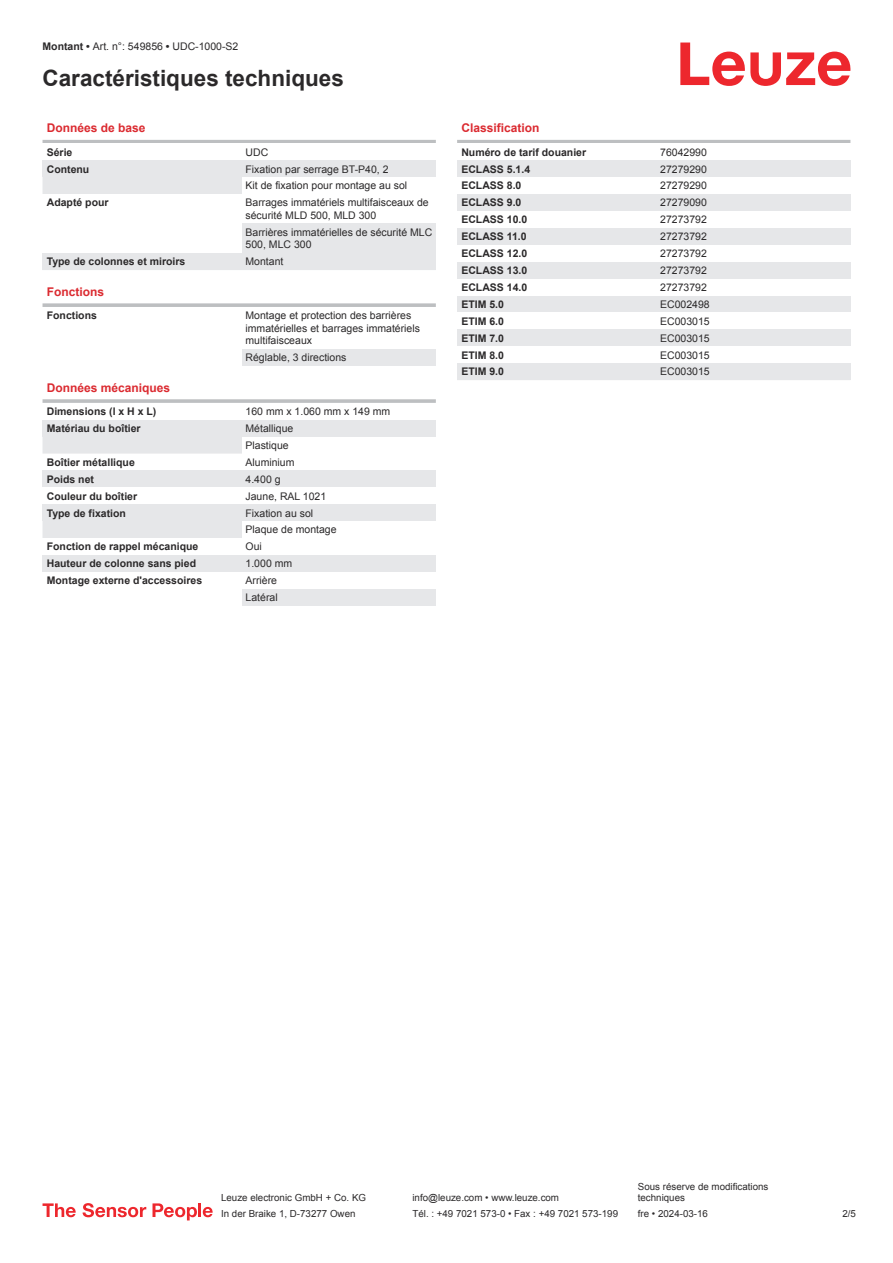
<style>
.page{position:relative;width:893px;height:1263px;background:#fff}
.page>*{position:absolute;margin:0;border:0;box-sizing:border-box;transform-origin:0 0}
.t1{font:700 22.5px "Arial";color:#2b292a}
.t2{font:700 12px "Arial";color:#db2a30}
.t3{font:10.5px/17px "Arial";color:#2b292a}
.t4{font:700 10.5px "Arial";color:#2b292a}
.t5{font:9.75px/11.7px "Arial";color:#2b292a}
.s1{font-weight:700}
</style>
<div class="page">
<svg style="left:680px;top:43px;width:170px;height:43px"></svg>
<svg style="left:43px;top:177px;width:199px;height:361px"></svg>
<hr style="left:43px;top:140px;width:393px;height:3px;background:#bdbfc1">
<div style="left:43px;top:160px;width:199px;height:17px;background:#e6e7e9"></div>
<div style="left:242px;top:160px;width:194px;height:17px;background:#e6e7e9"></div>
<div style="left:43px;top:194px;width:199px;height:17px;background:#fff"></div>
<div style="left:242px;top:224px;width:194px;height:29px;background:#e6e7e9"></div>
<div style="left:43px;top:253px;width:199px;height:17px;background:#e6e7e9"></div>
<div style="left:242px;top:253px;width:194px;height:17px;background:#e6e7e9"></div>
<div style="left:43px;top:287px;width:393px;height:18px;background:#fff"></div>
<svg style="left:43px;top:303px;width:393px;height:4px;background:#c3c5c7"></svg>
<div style="left:43px;top:307px;width:199px;height:17px;background:#fff"></div>
<div style="left:242px;top:349px;width:194px;height:17px;background:#e6e7e9"></div>
<div style="left:43px;top:383px;width:393px;height:18px;background:#fff"></div>
<hr style="left:43px;top:399px;width:393px;height:4px;background:#c5c7c9">
<div style="left:43px;top:403px;width:199px;height:17px;background:#fff"></div>
<div style="left:43px;top:420px;width:199px;height:17px;background:#e6e7e9"></div>
<div style="left:242px;top:420px;width:194px;height:17px;background:#e6e7e9"></div>
<div style="left:43px;top:454px;width:199px;height:16px;background:#fff"></div>
<div style="left:43px;top:470px;width:199px;height:17px;background:#e6e7e9"></div>
<div style="left:242px;top:470px;width:194px;height:17px;background:#e6e7e9"></div>
<div style="left:43px;top:487px;width:199px;height:17px;background:#fff"></div>
<div style="left:43px;top:504px;width:199px;height:17px;background:#e6e7e9"></div>
<div style="left:242px;top:504px;width:194px;height:17px;background:#e6e7e9"></div>
<div style="left:43px;top:555px;width:199px;height:17px;background:#e6e7e9"></div>
<div style="left:242px;top:555px;width:194px;height:17px;background:#e6e7e9"></div>
<div style="left:242px;top:589px;width:194px;height:17px;background:#e6e7e9"></div>
<hr style="left:457px;top:140px;width:393px;height:3px;background:#bdbfc1">
<div style="left:457px;top:160px;width:200px;height:17px;background:#e6e7e9"></div>
<div style="left:657px;top:160px;width:193px;height:17px;background:#e6e7e9"></div>
<div style="left:457px;top:194px;width:200px;height:17px;background:#e6e7e9"></div>
<div style="left:657px;top:194px;width:193px;height:17px;background:#e6e7e9"></div>
<div style="left:457px;top:228px;width:200px;height:17px;background:#e6e7e9"></div>
<div style="left:657px;top:228px;width:193px;height:17px;background:#e6e7e9"></div>
<div style="left:457px;top:262px;width:200px;height:17px;background:#e6e7e9"></div>
<div style="left:657px;top:262px;width:193px;height:17px;background:#e6e7e9"></div>
<div style="left:457px;top:296px;width:200px;height:16px;background:#e6e7e9"></div>
<div style="left:657px;top:296px;width:193px;height:16px;background:#e6e7e9"></div>
<div style="left:457px;top:329px;width:200px;height:17px;background:#e6e7e9"></div>
<div style="left:657px;top:329px;width:193px;height:17px;background:#e6e7e9"></div>
<div style="left:457px;top:363px;width:200px;height:17px;background:#e6e7e9"></div>
<div style="left:657px;top:363px;width:193px;height:17px;background:#e6e7e9"></div>
<svg style="left:43px;top:1203px;width:33px;height:14px"></svg>
<svg style="left:83px;top:1203px;width:63px;height:14px"></svg>
<svg style="left:153px;top:1203px;width:44px;height:17px"></svg>
<hr style="left:198px;top:1203px;width:3px;height:14px;background:#ed272d">
<svg style="left:203px;top:1207px;width:10px;height:10px"></svg>
<p class="t3" style="left:43px;top:39px;width:197px"><span class="s1">Montant •</span> Art. n°: 549856 <span class="s1">•</span> UDC-1000-S2</p>
<h1 class="t1" style="left:43px;top:70px;width:303px">Caractéristiques techniques</h1>
<p class="t2" style="left:47px;top:123px;width:100px">Données de base</p>
<p class="t4" style="left:47px;top:148px;width:27px">Série</p>
<p class="t3" style="left:246px;top:144px;width:24px">UDC</p>
<p class="t4" style="left:47px;top:165px;width:44px">Contenu</p>
<p class="t3" style="left:246px;top:161px;width:163px">Fixation par serrage BT-P40, 2<br>Kit de fixation pour montage au sol</p>
<p class="t4" style="left:47px;top:199px;width:63px">Adapté pour</p>
<p class="t3" style="left:246px;top:197px;width:185px;line-height:12.6px">Barrages immatériels multifaisceaux de sécurité MLD 500, MLD 300</p>
<p class="t3" style="left:246px;top:227px;width:188px;line-height:12.6px">Barrières immatérielles de sécurité MLC<br>500, MLC 300</p>
<p class="t4" style="left:47px;top:258px;width:140px">Type de colonnes et miroirs</p>
<p class="t3" style="left:246px;top:254px;width:39px">Montant</p>
<p class="t2" style="left:47px;top:287px;width:59px">Fonctions</p>
<p class="t4" style="left:47px;top:311px;width:52px">Fonctions</p>
<p class="t3" style="left:246px;top:310px;width:176px;line-height:12.6px">Montage et protection des barrières immatérielles et barrages immatériels multifaisceaux</p>
<p class="t3" style="left:246px;top:350px;width:102px">Réglable, 3 directions</p>
<p class="t2" style="left:47px;top:383px;width:125px">Données mécaniques</p>
<p class="t4" style="left:47px;top:407px;width:111px">Dimensions (l x H x L)</p>
<p class="t3" style="left:246px;top:404px;width:146px">160 mm x 1.060 mm x 149 mm</p>
<p class="t4" style="left:47px;top:424px;width:95px">Matériau du boîtier</p>
<p class="t3" style="left:246px;top:421px;width:49px">Métallique<br>Plastique</p>
<p class="t4" style="left:47px;top:458px;width:90px">Boîtier métallique</p>
<p class="t3" style="left:246px;top:455px;width:51px">Aluminium</p>
<p class="t4" style="left:47px;top:475px;width:49px">Poids net</p>
<p class="t3" style="left:246px;top:471px;width:37px">4.400 g</p>
<p class="t4" style="left:47px;top:492px;width:92px">Couleur du boîtier</p>
<p class="t3" style="left:246px;top:488px;width:82px">Jaune, RAL 1021</p>
<p class="t4" style="left:47px;top:509px;width:81px">Type de fixation</p>
<p class="t3" style="left:246px;top:505px;width:93px">Fixation au sol<br>Plaque de montage</p>
<p class="t4" style="left:47px;top:543px;width:153px">Fonction de rappel mécanique</p>
<p class="t3" style="left:246px;top:539px;width:18px">Oui</p>
<p class="t4" style="left:47px;top:560px;width:151px">Hauteur de colonne sans pied</p>
<p class="t3" style="left:246px;top:556px;width:48px">1.000 mm</p>
<p class="t4" style="left:47px;top:576px;width:157px">Montage externe d'accessoires</p>
<p class="t3" style="left:246px;top:573px;width:34px">Arrière<br>Latéral</p>
<p class="t2" style="left:461px;top:123px;width:80px">Classification</p>
<p class="t4" style="left:461px;top:148px;width:126px">Numéro de tarif douanier</p>
<p class="t3" style="left:660px;top:144px;width:48px">76042990</p>
<p class="t4" style="left:461px;top:165px;width:70px">ECLASS 5.1.4</p>
<p class="t3" style="left:660px;top:161px;width:48px">27279290</p>
<p class="t4" style="left:461px;top:182px;width:62px">ECLASS 8.0</p>
<p class="t3" style="left:660px;top:178px;width:48px">27279290</p>
<p class="t4" style="left:461px;top:199px;width:62px">ECLASS 9.0</p>
<p class="t3" style="left:660px;top:195px;width:48px">27279090</p>
<p class="t4" style="left:461px;top:216px;width:67px">ECLASS 10.0</p>
<p class="t3" style="left:660px;top:212px;width:48px">27273792</p>
<p class="t4" style="left:461px;top:233px;width:67px">ECLASS 11.0</p>
<p class="t3" style="left:660px;top:229px;width:48px">27273792</p>
<p class="t4" style="left:461px;top:249px;width:67px">ECLASS 12.0</p>
<p class="t3" style="left:660px;top:246px;width:48px">27273792</p>
<p class="t4" style="left:461px;top:266px;width:67px">ECLASS 13.0</p>
<p class="t3" style="left:660px;top:263px;width:48px">27273792</p>
<p class="t4" style="left:461px;top:283px;width:67px">ECLASS 14.0</p>
<p class="t3" style="left:660px;top:280px;width:48px">27273792</p>
<p class="t4" style="left:461px;top:300px;width:44px">ETIM 5.0</p>
<p class="t3" style="left:660px;top:297px;width:51px">EC002498</p>
<p class="t4" style="left:461px;top:317px;width:44px">ETIM 6.0</p>
<p class="t3" style="left:660px;top:313px;width:51px">EC003015</p>
<p class="t4" style="left:461px;top:334px;width:44px">ETIM 7.0</p>
<p class="t3" style="left:660px;top:330px;width:51px">EC003015</p>
<p class="t4" style="left:461px;top:351px;width:44px">ETIM 8.0</p>
<p class="t3" style="left:660px;top:347px;width:51px">EC003015</p>
<p class="t4" style="left:461px;top:368px;width:44px">ETIM 9.0</p>
<p class="t3" style="left:660px;top:364px;width:51px">EC003015</p>
<p class="t5" style="left:221px;top:1193px;width:146px">Leuze electronic GmbH + Co. KG</p>
<p class="t5" style="left:412px;top:1193px;width:148px">info@leuze.com • www.leuze.com</p>
<p class="t5" style="left:638px;top:1181px;width:132px">Sous réserve de modifications techniques</p>
<p class="t5" style="left:221px;top:1209px;width:136px">In der Braike 1, D-73277 Owen</p>
<p class="t5" style="left:412px;top:1209px;width:207px">Tél. : +49 7021 573-0 • Fax : +49 7021 573-199</p>
<p class="t5" style="left:638px;top:1209px;width:72px">fre • 2024-03-16</p>
<p class="t5" style="left:842px;top:1209px;width:15px">2 /5</p>
</div>
